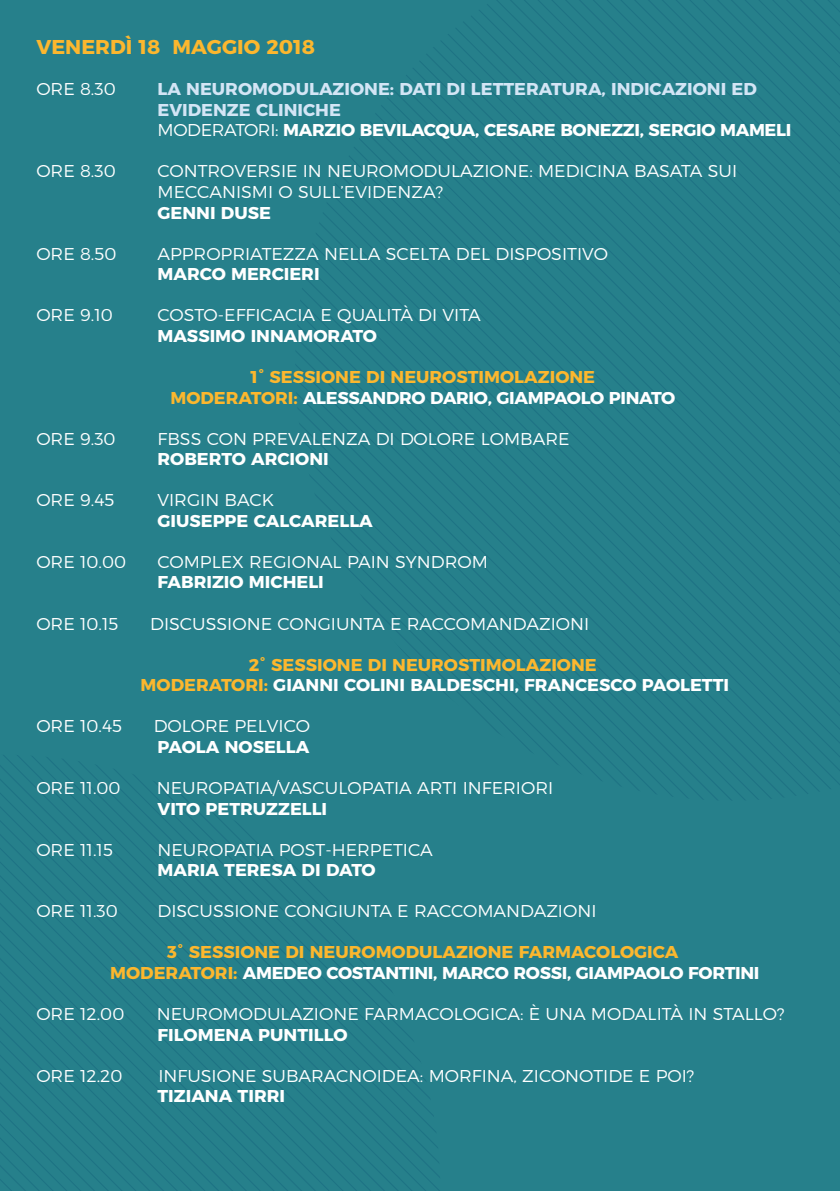
<style>
.page{position:relative;width:840px;height:1191px;background:#fff}
.page>*{position:absolute;margin:0;border:0;box-sizing:border-box;transform-origin:0 0}
.t1{font:700 20px "Montserrat";color:#fcb72e}
.t2{font:300 17.2px/20.6px "Montserrat";color:#fff}
.t3{font:700 17.2px/20.6px "Montserrat";color:#fcb72e}
.t4{font:700 17.2px "Montserrat";color:#fff}
.t5{font:700 17.2px/20.6px "Montserrat";color:#d3e5f5}
.s1{font-weight:300;color:#fff}
.s2{color:#fff}
</style>
<div class="page">
<div style="left:0;top:0;width:839px;height:1191px;background:#26808b"></div>
<svg style="left:295px;top:351px;width:544px;height:449px"></svg>
<svg style="left:0;top:997px;width:309px;height:188px"></svg>
<svg style="left:0;top:1004px;width:302px;height:187px"></svg>
<svg style="left:0;top:1011px;width:296px;height:180px"></svg>
<svg style="left:0;top:1018px;width:289px;height:173px"></svg>
<svg style="left:0;top:1025px;width:282px;height:166px"></svg>
<svg style="left:0;top:1032px;width:275px;height:159px"></svg>
<svg style="left:0;top:1038px;width:268px;height:153px"></svg>
<svg style="left:0;top:1045px;width:261px;height:146px"></svg>
<p class="t1" style="left:36px;top:31px;width:280px">VENERDÌ 18 MAGGIO 2018</p>
<p class="t2" style="left:36px;top:77px;width:81px">ORE 8.30</p>
<p class="t5" style="left:157px;top:77px;width:635px">LA NEUROMODULAZIONE: DATI DI LETTERATURA, INDICAZIONI ED<br>EVIDENZE CLINICHE<br><span class="s1">MODERATORI:</span> <span class="s2">MARZIO BEVILACQUA, CESARE BONEZZI, SERGIO MAMELI</span></p>
<p class="t2" style="left:36px;top:160px;width:81px">ORE 8.30</p>
<p class="t2" style="left:157px;top:160px;width:581px">CONTROVERSIE IN NEUROMODULAZIONE: MEDICINA BASATA SUI<br>MECCANISMI O SULL’EVIDENZA?</p>
<p class="t4" style="left:157px;top:198px;width:115px">GENNI DUSE</p>
<p class="t2" style="left:36px;top:242px;width:81px">ORE 8.50</p>
<p class="t2" style="left:157px;top:242px;width:452px">APPROPRIATEZZA NELLA SCELTA DEL DISPOSITIVO</p>
<p class="t4" style="left:157px;top:260px;width:164px">MARCO MERCIERI</p>
<p class="t2" style="left:36px;top:303px;width:78px">ORE 9.10</p>
<p class="t2" style="left:157px;top:303px;width:324px">COSTO-EFFICACIA E QUALITÀ DI VITA</p>
<p class="t4" style="left:157px;top:322px;width:221px">MASSIMO INNAMORATO</p>
<p class="t3" style="left:170px;top:365px;width:506px;text-align:center">1° SESSIONE DI NEUROSTIMOLAZIONE<br>MODERATORI: <span class="s2">ALESSANDRO DARIO, GIAMPAOLO PINATO</span></p>
<p class="t2" style="left:36px;top:427px;width:81px">ORE 9.30</p>
<p class="t2" style="left:157px;top:427px;width:413px">FBSS CON PREVALENZA DI DOLORE LOMBARE</p>
<p class="t4" style="left:157px;top:445px;width:173px">ROBERTO ARCIONI</p>
<p class="t2" style="left:36px;top:488px;width:79px">ORE 9.45</p>
<p class="t2" style="left:157px;top:488px;width:118px">VIRGIN BACK</p>
<p class="t4" style="left:157px;top:506px;width:217px">GIUSEPPE CALCARELLA</p>
<p class="t2" style="left:36px;top:550px;width:91px">ORE 10.00</p>
<p class="t2" style="left:157px;top:550px;width:332px">COMPLEX REGIONAL PAIN SYNDROM</p>
<p class="t4" style="left:157px;top:568px;width:168px">FABRIZIO MICHELI</p>
<p class="t2" style="left:36px;top:611px;width:84px">ORE 10.15</p>
<p class="t2" style="left:150px;top:611px;width:440px">DISCUSSIONE CONGIUNTA E RACCOMANDAZIONI</p>
<p class="t3" style="left:140px;top:653px;width:589px;text-indent:108px">2° SESSIONE DI NEUROSTIMOLAZIONE<br>MODERATORI: <span class="s2">GIANNI COLINI BALDESCHI, FRANCESCO PAOLETTI</span></p>
<p class="t2" style="left:36px;top:714px;width:87px">ORE 10.45</p>
<p class="t2" style="left:154px;top:714px;width:157px">DOLORE PELVICO</p>
<p class="t4" style="left:157px;top:732px;width:153px">PAOLA NOSELLA</p>
<p class="t2" style="left:36px;top:776px;width:86px">ORE 11.00</p>
<p class="t2" style="left:157px;top:776px;width:397px">NEUROPATIA/VASCULOPATIA ARTI INFERIORI</p>
<p class="t4" style="left:157px;top:794px;width:171px">VITO PETRUZZELLI</p>
<p class="t2" style="left:36px;top:837px;width:78px">ORE 11.15</p>
<p class="t2" style="left:157px;top:837px;width:277px">NEUROPATIA POST-HERPETICA</p>
<p class="t4" style="left:157px;top:856px;width:220px">MARIA TERESA DI DATO</p>
<p class="t2" style="left:36px;top:899px;width:83px">ORE 11.30</p>
<p class="t2" style="left:157px;top:899px;width:440px">DISCUSSIONE CONGIUNTA E RACCOMANDAZIONI</p>
<p class="t3" style="left:110px;top:940px;width:650px;text-indent:57px">3° SESSIONE DI NEUROMODULAZIONE FARMACOLOGICA<br>MODERATORI: <span class="s2">AMEDEO COSTANTINI, MARCO ROSSI, GIAMPAOLO FORTINI</span></p>
<p class="t2" style="left:36px;top:1002px;width:89px">ORE 12.00</p>
<p class="t2" style="left:157px;top:1002px;width:629px">NEUROMODULAZIONE FARMACOLOGICA: È UNA MODALITÀ IN STALLO?</p>
<p class="t4" style="left:157px;top:1020px;width:192px">FILOMENA PUNTILLO</p>
<p class="t2" style="left:36px;top:1063px;width:88px">ORE 12.20</p>
<p class="t2" style="left:158px;top:1063px;width:537px">INFUSIONE SUBARACNOIDEA: MORFINA, ZICONOTIDE E POI?</p>
<p class="t4" style="left:157px;top:1082px;width:129px">TIZIANA TIRRI</p>
</div>
